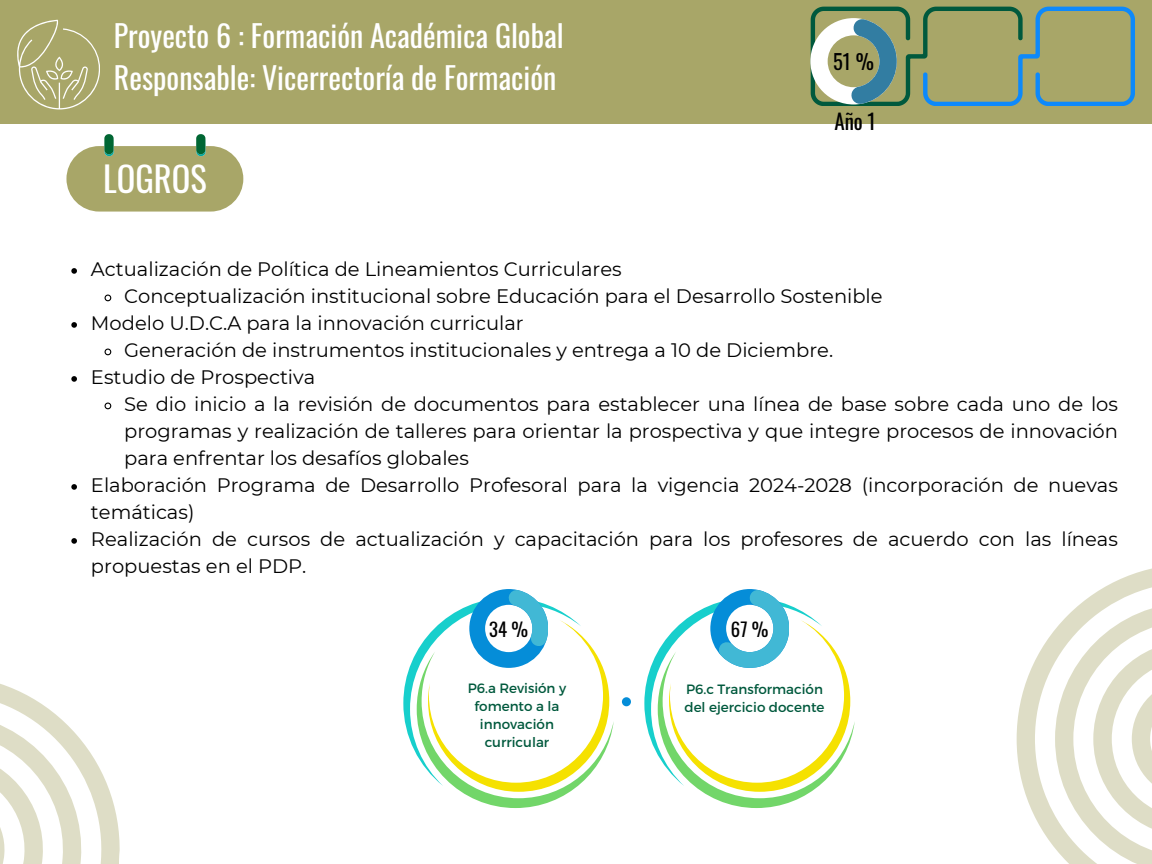
<style>
.page{position:relative;width:1152px;height:864px;background:#fff}
.page>*{position:absolute;margin:0;border:0;box-sizing:border-box;transform-origin:0 0}
.t1{font:34.5px "Oswald";color:#fff}
.t2{font:30px/41.7px "Oswald";color:#fff}
.t3{font:21px "Oswald";color:#000}
.t4{font:20.55px "Oswald";color:#000}
.t5{font:19.5px/27px "Montserrat";color:#000}
.t6{font:18.75px "Oswald";color:#000}
.t7{font:13.5px/18px "Montserrat";color:#00593d}
</style>
<div class="page">
<div style="left:0;top:0;width:1152px;height:124px;background:#a8a668"></div>
<svg style="left:17px;top:20px;width:83px;height:90px"></svg>
<svg style="left:810px;top:7px;width:325px;height:99px"></svg>
<svg style="left:71px;top:268px;width:6px;height:6px"></svg>
<svg style="left:104px;top:294px;width:8px;height:8px"></svg>
<svg style="left:71px;top:322px;width:6px;height:6px"></svg>
<svg style="left:104px;top:348px;width:8px;height:8px"></svg>
<svg style="left:71px;top:376px;width:6px;height:6px"></svg>
<svg style="left:104px;top:402px;width:8px;height:8px"></svg>
<svg style="left:71px;top:484px;width:6px;height:6px"></svg>
<svg style="left:71px;top:538px;width:6px;height:6px"></svg>
<svg style="left:66px;top:134px;width:177px;height:78px"></svg>
<svg style="left:1017px;top:568px;width:135px;height:296px"></svg>
<svg style="left:0;top:684px;width:120px;height:180px"></svg>
<svg style="left:403px;top:589px;width:211px;height:219px"></svg>
<svg style="left:644px;top:589px;width:211px;height:219px"></svg>
<div style="left:622px;top:697px;width:9px;height:9px;background:#058dd8;border-radius:50%"></div>
<p class="t2" style="left:114px;top:14px;width:451px">Proyecto 6 : Formación Académica Global<br>Responsable: Vicerrectoría de Formación</p>
<p class="t1" style="left:103px;top:152px;width:105px">LOGROS</p>
<p class="t4" style="left:833px;top:46px;width:42px">51 %</p>
<p class="t3" style="left:834px;top:105px;width:43px">Año 1</p>
<p class="t5" style="left:91px;top:256px;width:532px">Actualización de Política de Lineamientos Curriculares</p>
<h2 class="t5" style="left:124px;top:283px;width:760px">Conceptualización institucional sobre Educación para el Desarrollo Sostenible</h2>
<h3 class="t5" style="left:91px;top:310px;width:434px">Modelo U.D.C.A para la innovación curricular</h3>
<p class="t5" style="left:124px;top:337px;width:711px">Generación de instrumentos institucionales y entrega a 10 de Diciembre.</p>
<h1 class="t5" style="left:91px;top:364px;width:226px">Estudio de Prospectiva</h1>
<p class="t5" style="left:124px;top:391px;width:995px;text-align:justify">Se dio inicio a la revisión de documentos para establecer una línea de base sobre cada uno de los programas y realización de talleres para orientar la prospectiva y que integre procesos de innovación para enfrentar los desafíos globales</p>
<p class="t5" style="left:91px;top:472px;width:1029px">Elaboración Programa de Desarrollo Profesoral para la vigencia 2024-2028 (incorporación de nuevas temáticas)</p>
<p class="t5" style="left:91px;top:526px;width:1029px">Realización de cursos de actualización y capacitación para los profesores de acuerdo con las líneas propuestas en el PDP.</p>
<p class="t6" style="left:489px;top:614px;width:40px">34 %</p>
<p class="t6" style="left:731px;top:614px;width:39px">67 %</p>
<p class="t7" style="left:468px;top:678px;width:100px;text-align:center">P6.a Revisión y fomento a la innovación curricular</p>
<p class="t7" style="left:684px;top:679px;width:142px">P6.c Transformación del ejercicio docente</p>
</div>
